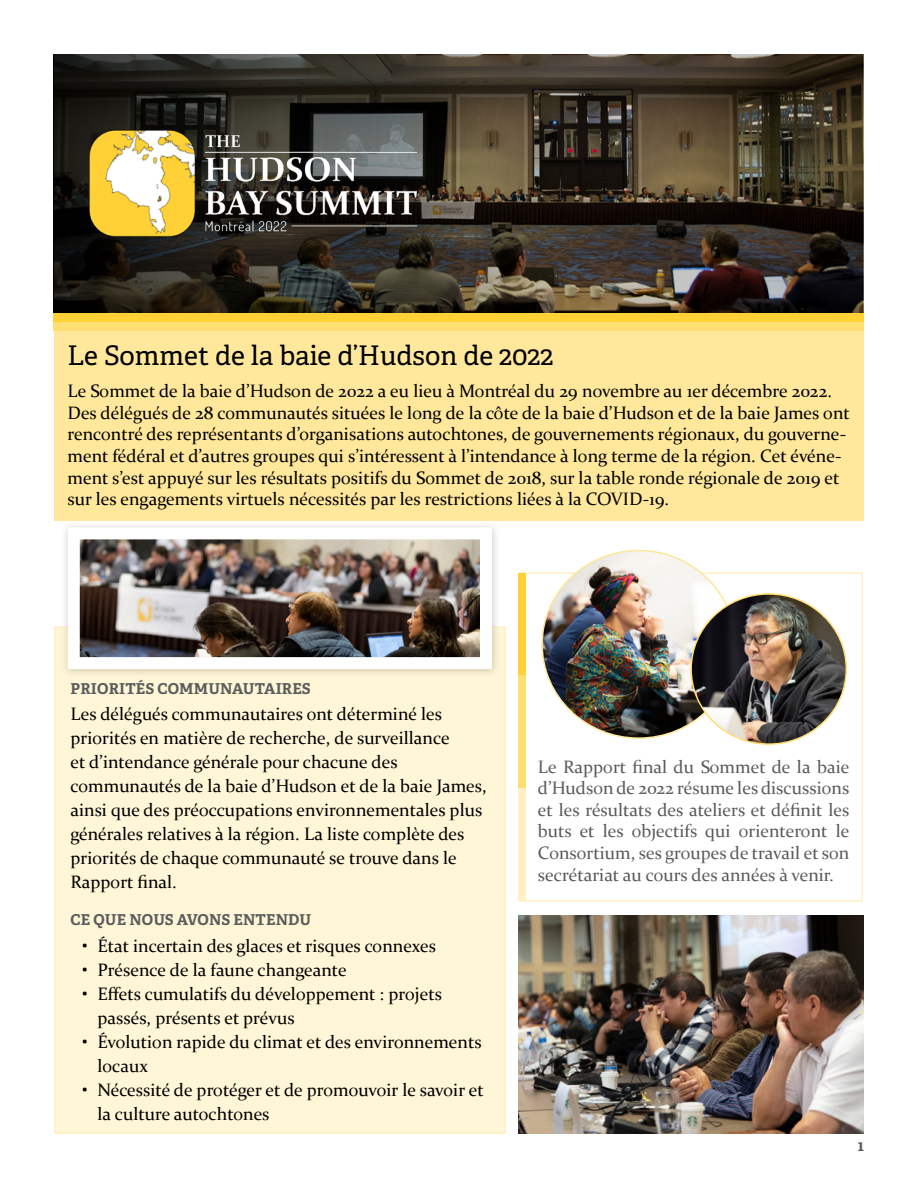
<style>
.page{position:relative;width:918px;height:1188px;background:#fff}
.page>*{position:absolute;margin:0;border:0;box-sizing:border-box;transform-origin:0 0}
.t1{font:27px "Adelle";color:#000}
.t2{font:18px/24px "Constantia";color:#000}
.t3{font:18px/21.6px "Constantia";color:#5a5c5d;text-align:justify}
.t4{font:700 15px "Adelle";letter-spacing:.01em;color:#5a5c5d}
</style>
<div class="page">
<img style="left:554px;top:54px;width:310px;height:259px">
<svg style="left:57px;top:57px;width:494px;height:253px;background:#322d24"></svg>
<div style="left:54px;top:54px;width:500px;height:259px;border:2px solid #000"></div>
<div style="left:54px;top:331px;width:810px;height:189px;background:#ffe89b"></div>
<div style="left:54px;top:322px;width:810px;height:9px;background:#ffdf73"></div>
<div style="left:54px;top:313px;width:810px;height:9px;background:#ffd137"></div>
<img style="left:85px;top:125px;width:337px;height:115px">
<div style="left:518px;top:572px;width:345px;height:330px;border:2px solid #fff1c3"></div>
<div style="left:518px;top:573px;width:8px;height:102px;background:#ffd137"></div>
<div style="left:518px;top:675px;width:8px;height:113px;background:#ffdf73"></div>
<div style="left:518px;top:788px;width:8px;height:113px;background:#fff1c3"></div>
<div style="left:54px;top:626px;width:452px;height:508px;background:#fff6d7;border:2px solid #fff1c3"></div>
<img style="left:542px;top:550px;width:193px;height:188px">
<div style="left:699px;top:591px;width:8px;height:29px;background:#fff"></div>
<img style="left:691px;top:594px;width:155px;height:150px">
<img style="left:518px;top:916px;width:346px;height:218px">
<div style="left:60px;top:520px;width:441px;height:159px;background:#000;opacity:.2"></div>
<img style="left:81px;top:540px;width:398px;height:116px">
<div style="left:68px;top:527px;width:424px;height:142px;border:12px solid #fff"></div>
<h1 class="t1" style="left:68px;top:339px;width:487px">Le Sommet de la baie d’Hudson de 2022</h1>
<p class="t2" style="left:68px;top:379px;width:784px;line-height:21.6px">Le Sommet de la baie d’Hudson de 2022 a eu lieu à Montréal du 29 novembre au 1er décembre 2022.<br>Des délégués de 28 communautés situées le long de la côte de la baie d’Hudson et de la baie James ont rencontré des représentants d’organisations autochtones, de gouvernements régionaux, du gouverne&shy;ment fédéral et d’autres groupes qui s’intéressent à l’intendance à long terme de la région. Cet événe&shy;ment s’est appuyé sur les résultats positifs du Sommet de 2018, sur la table ronde régionale de 2019 et sur les engagements virtuels nécessités par les restrictions liées à la COVID-19.</p>
<p class="t4" style="left:71px;top:679px;width:242px">PRIORITÉS COMMUNAUTAIRES</p>
<p class="t2" style="left:70px;top:701px;width:418px">Les délégués communautaires ont déterminé les priorités en matière de recherche, de surveillance<br>et d’intendance générale pour chacune des communautés de la baie d’Hudson et de la baie James, ainsi que des préoccupations environnementales plus générales relatives à la région. La liste complète des priorités de chaque communauté se trouve dans le Rapport final.</p>
<p class="t4" style="left:71px;top:910px;width:242px">CE QUE NOUS AVONS ENTENDU</p>
<p class="t2" style="left:82px;top:933px;width:355px">• État incertain des glaces et risques connexes</p>
<p class="t2" style="left:82px;top:957px;width:266px">• Présence de la faune changeante</p>
<p class="t2" style="left:97px;top:981px;width:346px;text-indent:-15px">• Effets cumulatifs du développement : projets passés, présents et prévus</p>
<p class="t2" style="left:97px;top:1029px;width:386px;text-indent:-15px">• Évolution rapide du climat et des environnements locaux</p>
<p class="t2" style="left:97px;top:1077px;width:388px;text-indent:-15px">• Nécessité de protéger et de promouvoir le savoir et la culture autochtones</p>
<p class="t3" style="left:538px;top:755px;width:313px">Le Rapport final du Sommet de la baie d’Hudson de 2022 résume les discussions et les résultats des ateliers et définit les buts et les objectifs qui orienteront le Consortium, ses groupes de travail et son secrétariat au cours des années à venir.</p>
<p class="t4" style="left:858px;top:1136px;width:8px">1</p>
</div>
